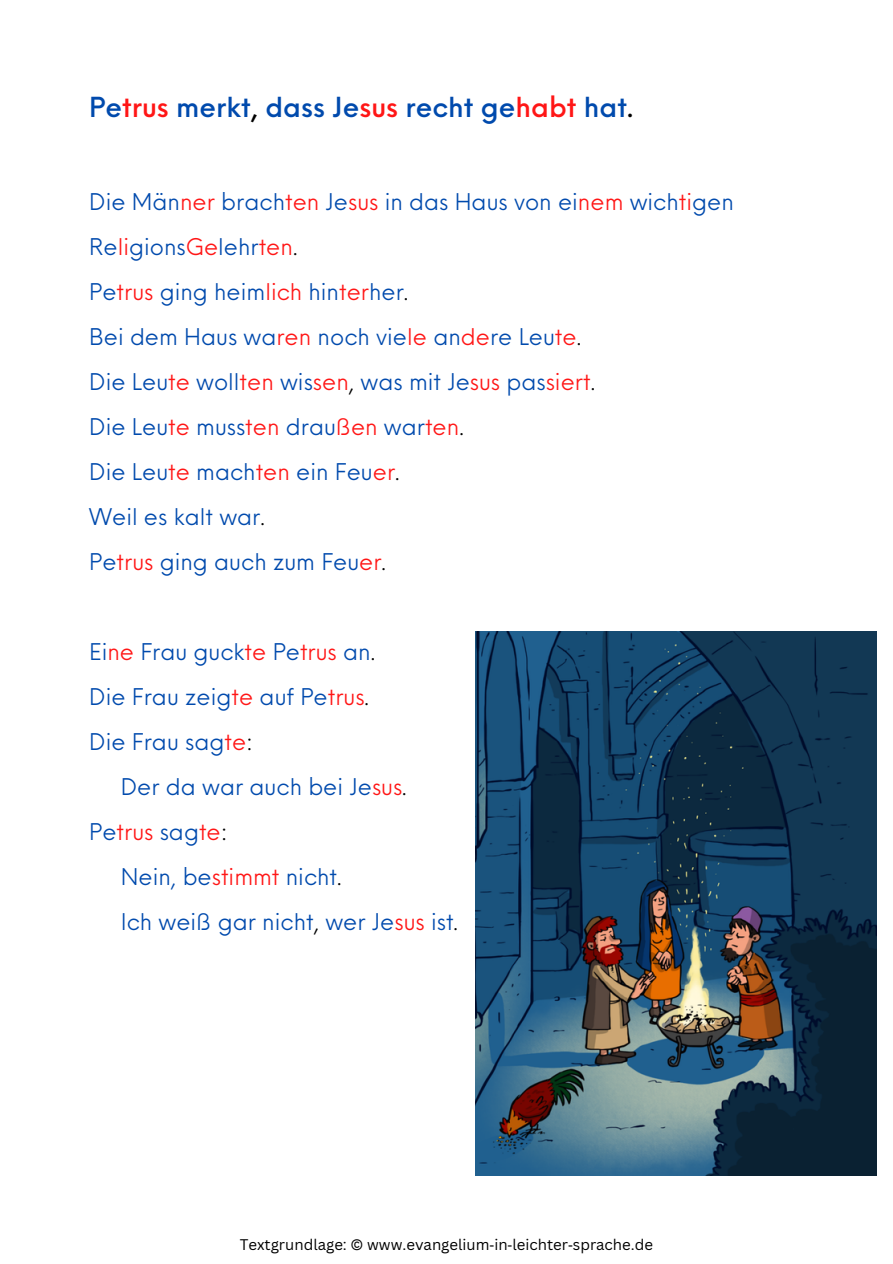
<style>
.page{position:relative;width:893px;height:1264px;background:#fff}
.page>*{position:absolute;margin:0;border:0;box-sizing:border-box;transform-origin:0 0}
.t1{font:500 27px "Neue Einstellung";color:#004aad}
.t2{font:22.5px/45px "Neue Einstellung";color:#004aad}
.t3{font:22.5px "Neue Einstellung";color:#ff1616}
.t4{font:15px "Canva Sans";color:#000}
.s1{color:#ff1616}
.s2{color:#000}
.s3{color:#004aad}
.s4{font-family:"Noto Sans"}
</style>
<div class="page">
<img style="left:475px;top:631px;width:401px;height:544px">
<p class="t1" style="left:89px;top:83px;width:545px">Pe<span class="s1">trus</span> merkt<span class="s2">,</span> dass Je<span class="s1">sus</span> recht ge<span class="s1">habt</span> hat<span class="s2">.</span></p>
<p class="t2" style="left:89px;top:177px;width:646px">Die Män<span class="s1">ner</span> brach<span class="s1">ten</span> Je<span class="s1">sus</span> in das Haus von ei<span class="s1">nem</span> wich<span class="s1">ti</span>gen Re<span class="s1">li</span>gions<span class="s1">Ge</span>lehr<span class="s1">ten</span><span class="s2">.<br></span>Pe<span class="s1">trus</span> ging heim<span class="s1">lich</span> hin<span class="s1">ter</span>her<span class="s2">.<br></span>Bei dem Haus wa<span class="s1">ren</span> noch vie<span class="s1">le</span> an<span class="s1">de</span>re Leu<span class="s1">te</span><span class="s2">.<br></span>Die Leu<span class="s1">te</span> woll<span class="s1">ten</span> wis<span class="s1">sen</span><span class="s2">,</span> was mit Je<span class="s1">sus</span> pas<span class="s1">siert</span><span class="s2">.<br></span>Die Leu<span class="s1">te</span> muss<span class="s1">ten</span> drau<span class="s1">ßen</span> war<span class="s1">ten</span><span class="s2">.<br></span>Die Leu<span class="s1">te</span> mach<span class="s1">ten</span> ein Feu<span class="s1">er</span><span class="s2">.<br></span>Weil es kalt war<span class="s2">.<br></span>Pe<span class="s1">trus</span> ging auch zum Feu<span class="s1">er</span><span class="s2">.</span></p>
<p class="t2" style="left:89px;top:627px;width:287px">Ei<span class="s1">ne</span> Frau guck<span class="s1">te</span> Pe<span class="s1">trus</span> an<span class="s2">.<br></span>Die Frau zeig<span class="s1">te</span> auf Pe<span class="s1">trus</span><span class="s2">.<br></span>Die Frau sag<span class="s1">te</span><span class="s2">:</span></p>
<p class="t2" style="left:121px;top:761px;width:287px">Der da war auch bei Je<span class="s1">sus</span><span class="s2">.</span></p>
<p class="t3" style="left:89px;top:811px;width:140px"><span class="s3">Pe</span>trus <span class="s3">sag</span>te<span class="s2">:</span></p>
<p class="t2" style="left:121px;top:851px;width:222px">Nein, be<span class="s1">stimmt</span> nicht<span class="s2">.</span></p>
<p class="t2" style="left:121px;top:896px;width:339px">Ich weiß gar nicht<span class="s2">,</span> wer Je<span class="s1">sus</span> ist<span class="s2">.</span></p>
<p class="t4" style="left:240px;top:1234px;width:415px">Textgrundlage: © www.evangelium<span class="s4">‐</span>in<span class="s4">‐</span>leichter<span class="s4">‐</span>sprache.de</p>
</div>
